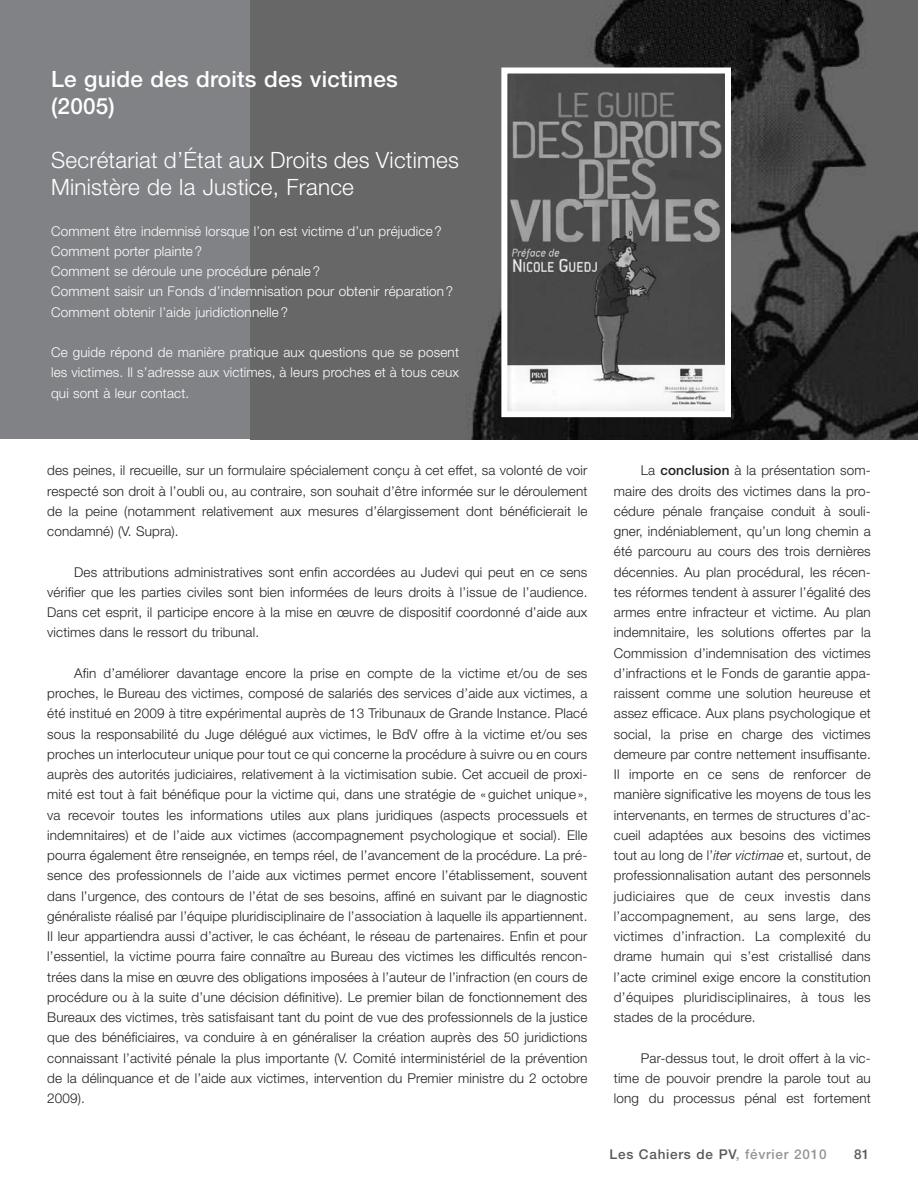
<style>
.page{position:relative;width:918px;height:1188px;background:#fff}
.page>*{position:absolute;margin:0;border:0;box-sizing:border-box;transform-origin:0 0}
.t1{font:300 22.5px/27px "Helvetica Neue";letter-spacing:.01em;color:#fff}
.t2{font:500 22.5px/27px "Helvetica Neue";letter-spacing:.01em;color:#fff}
.t3{font:300 13.5px/20.2px "Helvetica Neue";letter-spacing:.01em;color:#231f20;text-align:justify}
.t4{font:300 13.5px/20.2px "Helvetica Neue";letter-spacing:.01em;color:#fff}
.t5{font:500 13.5px "Helvetica Neue";letter-spacing:.055em;color:#58595b}
.s1{font-weight:500}
.s2{font-style:italic}
.s3{color:#939598}
</style>
<div class="page">
<div style="left:0;top:0;width:918px;height:439px;background:#808285"></div>
<img style="left:250px;top:0;width:668px;height:439px">
<img style="left:508px;top:75px;width:216px;height:335px">
<div style="left:501px;top:68px;width:230px;height:349px;border:6px solid #fff"></div>
<h1 class="t2" style="left:51px;top:68px;width:348px">Le guide des droits des victimes (2005)</h1>
<h1 class="t1" style="left:51px;top:149px;width:409px">Secrétariat d’État aux Droits des Victimes<br>Ministère de la Justice, France</h1>
<p class="t4" style="left:51px;top:222px;width:404px">Comment être indemnisé lorsque l’on est victime d’un préjudice?<br>Comment porter plainte?<br>Comment se déroule une procédure pénale?<br>Comment saisir un Fonds d’indemnisation pour obtenir réparation?<br>Comment obtenir l’aide juridictionnelle?</p>
<p class="t4" style="left:51px;top:343px;width:409px;text-align:justify">Ce guide répond de manière pratique aux questions que se posent les victimes. Il s’adresse aux victimes, à leurs proches et à tous ceux qui sont à leur contact.</p>
<p class="t3" style="left:47px;top:462px;width:542px">des peines, il recueille, sur un formulaire spécialement conçu à cet effet, sa volonté de voir respecté son droit à l’oubli ou, au contraire, son souhait d’être informée sur le déroulement de la peine (notamment relativement aux mesures d’élargissement dont bénéficierait le condamné) (V. Supra).</p>
<p class="t3" style="left:47px;top:563px;width:542px;text-indent:27px">Des attributions administratives sont enfin accordées au Judevi qui peut en ce sens vérifier que les parties civiles sont bien informées de leurs droits à l’issue de l’audience.<br>Dans cet esprit, il participe encore à la mise en œuvre de dispositif coordonné d’aide aux victimes dans le ressort du tribunal.</p>
<p class="t3" style="left:47px;top:664px;width:542px;text-indent:27px">Afin d’améliorer davantage encore la prise en compte de la victime et/ou de ses proches, le Bureau des victimes, composé de salariés des services d’aide aux victimes, a été institué en 2009 à titre expérimental auprès de 13 Tribunaux de Grande Instance. Placé sous la responsabilité du Juge délégué aux victimes, le BdV offre à la victime et/ou ses proches un interlocuteur unique pour tout ce qui concerne la procédure à suivre ou en cours auprès des autorités judiciaires, relativement à la victimisation subie. Cet accueil de proxi&shy;mité est tout à fait bénéfique pour la victime qui, dans une stratégie de «guichet unique», va recevoir toutes les informations utiles aux plans juridiques (aspects processuels et indemnitaires) et de l’aide aux victimes (accompagnement psychologique et social). Elle pourra également être renseignée, en temps réel, de l’avancement de la procédure. La pré&shy;sence des professionnels de l’aide aux victimes permet encore l’établissement, souvent dans l’urgence, des contours de l’état de ses besoins, affiné en suivant par le diagnostic généraliste réalisé par l’équipe pluridisciplinaire de l’association à laquelle ils appartiennent.<br>Il leur appartiendra aussi d’activer, le cas échéant, le réseau de partenaires. Enfin et pour l’essentiel, la victime pourra faire connaître au Bureau des victimes les difficultés rencon&shy;trées dans la mise en œuvre des obligations imposées à l’auteur de l’infraction (en cours de procédure ou à la suite d’une décision définitive). Le premier bilan de fonctionnement des Bureaux des victimes, très satisfaisant tant du point de vue des professionnels de la justice que des bénéficiaires, va conduire à en généraliser la création auprès des 50 juridictions connaissant l’activité pénale la plus importante (V. Comité interministériel de la prévention de la délinquance et de l’aide aux victimes, intervention du Premier ministre du 2 octobre 2009).</p>
<p class="t3" style="left:614px;top:462px;width:258px;text-indent:27px">La <span class="s1">conclusion</span> à la présentation som&shy;maire des droits des victimes dans la pro&shy;cédure pénale française conduit à souli&shy;gner, indéniablement, qu’un long chemin a été parcouru au cours des trois dernières décennies. Au plan procédural, les récen&shy;tes réformes tendent à assurer l’égalité des armes entre infracteur et victime. Au plan indemnitaire, les solutions offertes par la Commission d’indemnisation des victimes d’infractions et le Fonds de garantie appa&shy;raissent comme une solution heureuse et assez efficace. Aux plans psychologique et social, la prise en charge des victimes demeure par contre nettement insuffisante.<br>Il importe en ce sens de renforcer de manière significative les moyens de tous les intervenants, en termes de structures d’ac&shy;cueil adaptées aux besoins des victimes tout au long de l’<span class="s2">iter victimae</span> et, surtout, de professionnalisation autant des personnels judiciaires que de ceux investis dans l’accompagnement, au sens large, des victimes d’infraction. La complexité du drame humain qui s’est cristallisé dans l’acte criminel exige encore la constitution d’équipes pluridisciplinaires, à tous les stades de la procédure.</p>
<p class="t3" style="left:614px;top:1049px;width:258px;text-indent:27px">Par-dessus tout, le droit offert à la vic&shy;time de pouvoir prendre la parole tout au long du processus pénal est fortement</p>
<p class="t5" style="left:610px;top:1149px;width:218px">Les Cahiers de PV<span class="s3">, février 2010</span></p>
<p class="t5" style="left:854px;top:1149px;width:17px">81</p>
</div>
